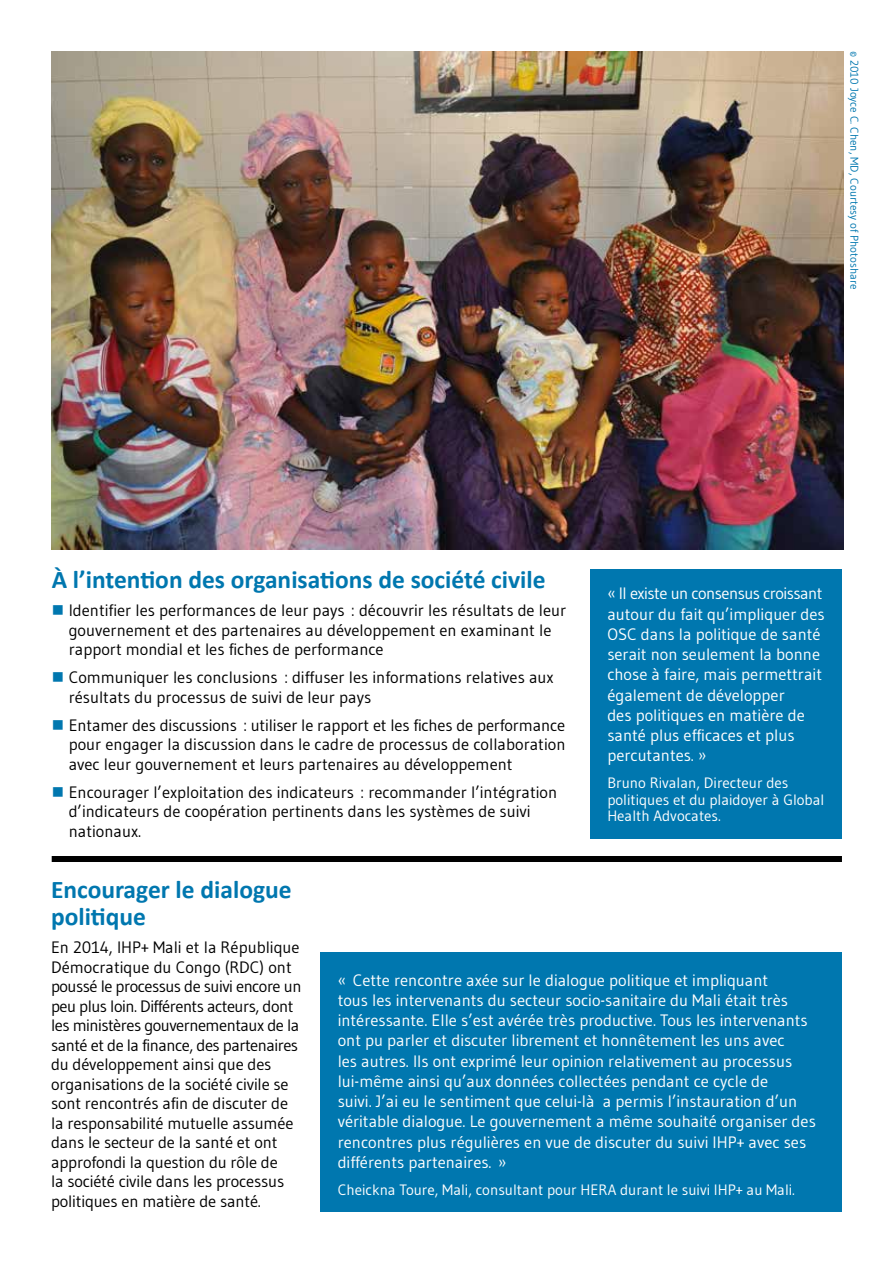
<style>
.page{position:relative;width:893px;height:1263px;background:#fff}
.page>*{position:absolute;margin:0;border:0;box-sizing:border-box;transform-origin:0 0}
.t1{font:700 25.5px/27px "Calibri";color:#0077af}
.t2{font:16.5px/19.5px "Gudea";color:#000}
.t3{font:16.5px/20.2px "Gudea";color:#fff}
.t4{font:15px/16.5px "Gudea";color:#fff}
.t5{font:11.25px "Gudea";color:#0077af}
.s1{color:#0077af}
</style>
<div class="page">
<img style="left:51px;top:51px;width:792px;height:498px">
<div style="left:590px;top:569px;width:252px;height:269px;background:#0077af"></div>
<div style="left:321px;top:952px;width:521px;height:260px;background:#0077af"></div>
<div style="left:52px;top:856px;width:790px;height:6px;background:#000"></div>
<p class="t5" style="left:861px;top:51px;width:240px;rotate:90deg">© 2010 Joyce C. Chen, MD, Courtesy of Photoshare</p>
<h1 class="t1" style="left:52px;top:566px;width:495px">À l’intention des organisations de société civile</h1>
<p class="t2" style="left:69px;top:600px;width:499px;text-indent:-17px"><span class="s1">■</span> Identifier les performances de leur pays : découvrir les résultats de leur gouvernement et des partenaires au développement en examinant le rapport mondial et les fiches de performance</p>
<p class="t2" style="left:69px;top:667px;width:486px;text-indent:-17px"><span class="s1">■</span> Communiquer les conclusions : diffuser les informations relatives aux résultats du processus de suivi de leur pays</p>
<p class="t2" style="left:69px;top:715px;width:498px;text-align:justify;text-indent:-17px"><span class="s1">■</span> Entamer des discussions : utiliser le rapport et les fiches de performance pour engager la discussion dans le cadre de processus de collaboration avec leur gouvernement et leurs partenaires au développement</p>
<p class="t2" style="left:69px;top:782px;width:490px;text-indent:-17px"><span class="s1">■</span> Encourager l’exploitation des indicateurs : recommander l’intégration d’indicateurs de coopération pertinents dans les systèmes de suivi nationaux.</p>
<p class="t3" style="left:607px;top:583px;width:219px">« Il existe un consensus croissant autour du fait qu’impliquer des<br>OSC dans la politique de santé serait non seulement la bonne chose à faire, mais permettrait également de développer<br>des politiques en matière de santé plus efficaces et plus percutantes. »</p>
<p class="t4" style="left:607px;top:775px;width:219px">Bruno Rivalan, Directeur des politiques et du plaidoyer à Global<br>Health Advocates.</p>
<h1 class="t1" style="left:51px;top:876px;width:242px">Encourager le dialogue politique</h1>
<p class="t2" style="left:51px;top:937px;width:252px">En 2014, IHP+ Mali et la République Démocratique du Congo (RDC) ont poussé le processus de suivi encore un peu plus loin. Différents acteurs, dont les ministères gouvernementaux de la santé et de la finance, des partenaires du développement ainsi que des organisations de la société civile se sont rencontrés afin de discuter de la responsabilité mutuelle assumée dans le secteur de la santé et ont approfondi la question du rôle de<br>la société civile dans les processus politiques en matière de santé.</p>
<p class="t3" style="left:338px;top:969px;width:480px">« Cette rencontre axée sur le dialogue politique et impliquant<br>tous les intervenants du secteur socio-sanitaire du Mali était très intéressante. Elle s’est avérée très productive. Tous les intervenants ont pu parler et discuter librement et honnêtement les uns avec<br>les autres. Ils ont exprimé leur opinion relativement au processus lui-même ainsi qu’aux données collectées pendant ce cycle de<br>suivi. J’ai eu le sentiment que celui-là a permis l’instauration d’un véritable dialogue. Le gouvernement a même souhaité organiser des rencontres plus régulières en vue de discuter du suivi IHP+ avec ses différents partenaires. »</p>
<p class="t4" style="left:338px;top:1181px;width:459px">Cheickna Toure, Mali, consultant pour HERA durant le suivi IHP+ au Mali.</p>
</div>
